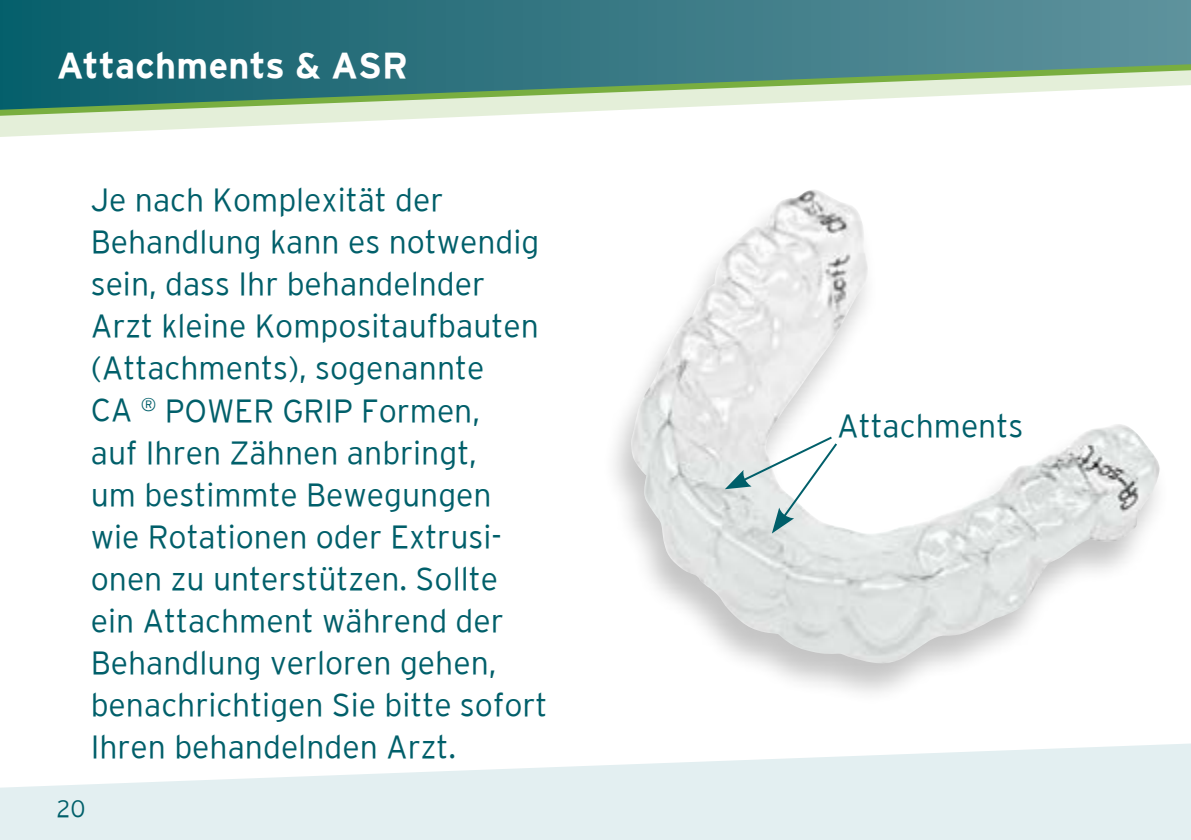
<style>
.page{position:relative;width:1191px;height:840px;background:#fff}
.page>*{position:absolute;margin:0;border:0;box-sizing:border-box;transform-origin:0 0}
.t1{font:700 36px "Interstate";letter-spacing:.005em;color:#fff}
.t2{font:300 32px/42px "Interstate";color:#005f6a}
.t3{font:300 24px "Interstate";color:#005f6a}
</style>
<div class="page">
<svg style="left:0;top:120px;width:384px;height:17px"></svg>
<svg style="left:0;top:0;width:1191px;height:120px;background:#609595"></svg>
<svg style="left:0;top:743px;width:1191px;height:96px;fill:#e3eff1"></svg>
<div style="left:601px;top:190px;width:570px;height:514px;background:#000;opacity:.23"></div>
<img style="left:630px;top:190px;width:530px;height:473px">
<svg style="left:725px;top:434px;width:114px;height:99px"></svg>
<p class="t1" style="left:57px;top:45px;width:352px">Attachments &amp; ASR</p>
<p class="t2" style="left:91px;top:178px;width:458px">Je nach Komplexität der<br>Behandlung kann es notwendig sein, dass Ihr behandelnder<br>Arzt kleine Kompositaufbauten (Attachments), sogenannte<br>CA <sup>®</sup> POWER GRIP Formen,<br>auf Ihren Zähnen anbringt,<br>um bestimmte Bewegungen wie Rotationen oder Extrusi&shy;onen zu unterstützen. Sollte ein Attachment während der<br>Behandlung verloren gehen, benachrichtigen Sie bitte sofort<br>Ihren behandelnden Arzt.</p>
<p class="t3" style="left:57px;top:794px;width:30px">20</p>
<p class="t2" style="left:837px;top:403px;width:188px">Attachments</p>
</div>
